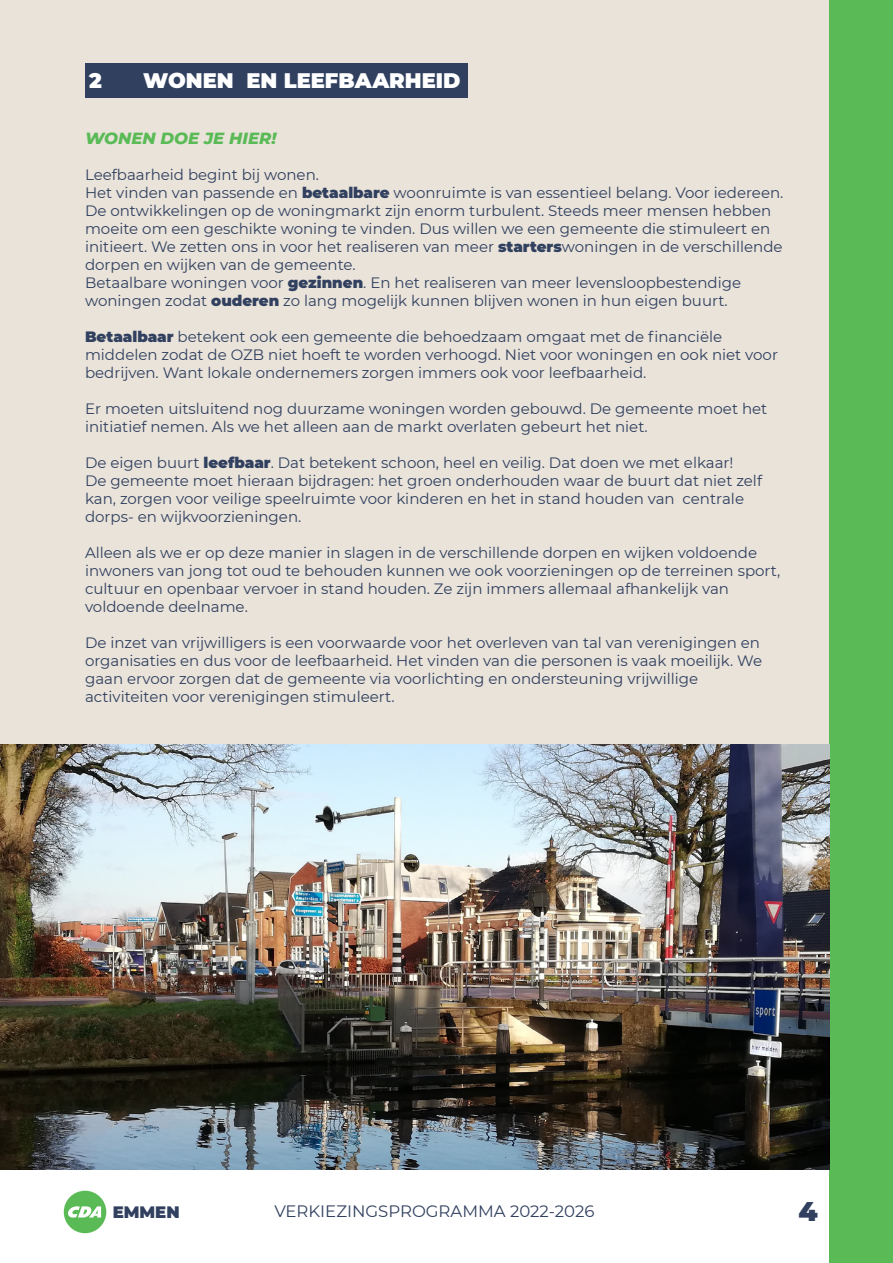
<style>
.page{position:relative;width:893px;height:1263px;background:#fff}
.page>*{position:absolute;margin:0;border:0;box-sizing:border-box;transform-origin:0 0}
.t1{font:900 27px "Montserrat";color:#31405f}
.t2{font:900 21px "Montserrat";color:#fff}
.t3{font:16.5px "Montserrat";color:#31405f}
.t4{font:italic 800 16.5px "Montserrat";color:#5abb56}
.t5{font:900 16.5px "Montserrat";color:#31405f}
.t6{font:15px/18px "Montserrat";color:#31405f}
.s1{font-weight:900}
</style>
<div class="page">
<div style="left:0;top:0;width:893px;height:744px;background:#e9e3da"></div>
<div style="left:64px;top:1191px;width:42px;height:42px;background:#5abb56;border-radius:50%"></div>
<svg style="left:68px;top:1206px;width:33px;height:11px"></svg>
<div style="left:829px;top:0;width:64px;height:1263px;background:#5abb56"></div>
<div style="left:85px;top:64px;width:383px;height:34px;background:#31405f"></div>
<img style="left:0;top:744px;width:829px;height:425px">
<h2 class="t2" style="left:89px;top:65px;width:14px">2</h2>
<h2 class="t2" style="left:143px;top:65px;width:319px">WONEN EN LEEFBAARHEID</h2>
<p class="t4" style="left:85px;top:126px;width:193px">WONEN DOE JE HIER!</p>
<p class="t6" style="left:85px;top:165px;width:700px">Leefbaarheid begint bij wonen.<br>Het vinden van passende en <span class="s1">betaalbare</span> woonruimte is van essentieel belang. Voor iedereen.<br>De ontwikkelingen op de woningmarkt zijn enorm turbulent. Steeds meer mensen hebben moeite om een geschikte woning te vinden. Dus willen we een gemeente die stimuleert en initieert. We zetten ons in voor het realiseren van meer <span class="s1">starters</span>woningen in de verschillende dorpen en wijken van de gemeente.<br>Betaalbare woningen voor <span class="s1">gezinnen</span>. En het realiseren van meer levensloopbestendige woningen zodat <span class="s1">ouderen</span> zo lang mogelijk kunnen blijven wonen in hun eigen buurt.</p>
<p class="t6" style="left:85px;top:327px;width:694px"><span class="s1">Betaalbaar</span> betekent ook een gemeente die behoedzaam omgaat met de financiële middelen zodat de OZB niet hoeft te worden verhoogd. Niet voor woningen en ook niet voor bedrijven. Want lokale ondernemers zorgen immers ook voor leefbaarheid.</p>
<p class="t6" style="left:85px;top:399px;width:684px">Er moeten uitsluitend nog duurzame woningen worden gebouwd. De gemeente moet het initiatief nemen. Als we het alleen aan de markt overlaten gebeurt het niet.</p>
<p class="t6" style="left:85px;top:453px;width:678px">De eigen buurt <span class="s1">leefbaar</span>. Dat betekent schoon, heel en veilig. Dat doen we met elkaar!<br>De gemeente moet hieraan bijdragen: het groen onderhouden waar de buurt dat niet zelf kan, zorgen voor veilige speelruimte voor kinderen en het in stand houden van centrale dorps- en wijkvoorzieningen.</p>
<p class="t6" style="left:85px;top:543px;width:697px">Alleen als we er op deze manier in slagen in de verschillende dorpen en wijken voldoende inwoners van jong tot oud te behouden kunnen we ook voorzieningen op de terreinen sport, cultuur en openbaar vervoer in stand houden. Ze zijn immers allemaal afhankelijk van voldoende deelname.</p>
<p class="t6" style="left:85px;top:633px;width:679px">De inzet van vrijwilligers is een voorwaarde voor het overleven van tal van verenigingen en organisaties en dus voor de leefbaarheid. Het vinden van die personen is vaak moeilijk. We gaan ervoor zorgen dat de gemeente via voorlichting en ondersteuning vrijwillige activiteiten voor verenigingen stimuleert.</p>
<p class="t5" style="left:113px;top:1200px;width:68px">EMMEN</p>
<p class="t3" style="left:274px;top:1200px;width:322px">VERKIEZINGSPROGRAMMA 2022-2026</p>
<h1 class="t1" style="left:798px;top:1191px;width:21px">4</h1>
</div>
